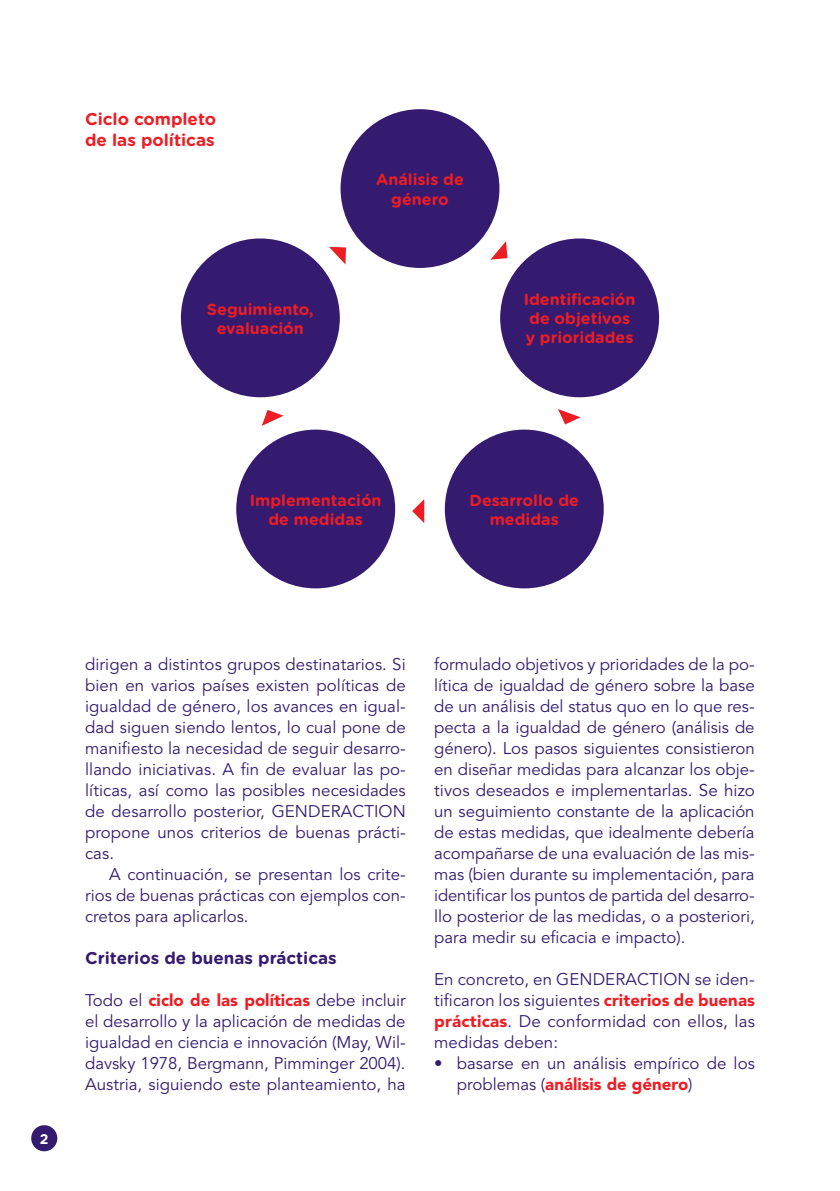
<style>
.page{position:relative;width:840px;height:1191px;background:#fff}
.page>*{position:absolute;margin:0;border:0;box-sizing:border-box;transform-origin:0 0}
.t1{font:700 17px/21px "Gotham Rounded";color:#ed1d24}
.t2{font:700 17px "Gotham Rounded";color:#351b6f}
.t3{font:16.8px/21px "Avenir LTCE";color:#351b6f;text-align:justify}
.t4{font:700 16px/19.2px "Gotham Rounded";color:#ed1d24;text-align:center}
.t5{font:700 14px "Gotham Rounded";color:#fff}
.s1{font-weight:900;color:#ed1d24}
</style>
<div class="page">
<div style="left:31px;top:1125px;width:26px;height:26px;background:#351b6f;border-radius:50%"></div>
<div style="left:340px;top:109px;width:159px;height:159px;background:#351b6f;border-radius:50%"></div>
<div style="left:181px;top:238px;width:158px;height:159px;background:#351b6f;border-radius:50%"></div>
<div style="left:500px;top:238px;width:158px;height:159px;background:#351b6f;border-radius:50%"></div>
<div style="left:236px;top:429px;width:159px;height:159px;background:#351b6f;border-radius:50%"></div>
<div style="left:444px;top:429px;width:159px;height:159px;background:#351b6f;border-radius:50%"></div>
<svg style="left:412px;top:499px;width:12px;height:24px"></svg>
<svg style="left:558px;top:409px;width:22px;height:15px"></svg>
<svg style="left:490px;top:241px;width:17px;height:19px"></svg>
<svg style="left:329px;top:247px;width:17px;height:17px"></svg>
<svg style="left:261px;top:410px;width:22px;height:16px"></svg>
<p class="t1" style="left:85px;top:108px;width:132px">Ciclo completo de las políticas</p>
<p class="t4" style="left:376px;top:169px;width:89px">Análisis de género</p>
<p class="t4" style="left:207px;top:299px;width:108px">Seguimiento, evaluación</p>
<p class="t4" style="left:523px;top:289px;width:113px;text-align:left">Identificación de objetivos y prioridades</p>
<p class="t4" style="left:250px;top:490px;width:133px">I mplementación de medidas</p>
<p class="t4" style="left:469px;top:490px;width:111px">Desarrollo de medidas</p>
<p class="t5" style="left:40px;top:1128px;width:10px">2</p>
<p class="t3" style="left:85px;top:654px;width:322px">dirigen a distintos grupos destinatarios. Si bien en varios países existen políticas de igualdad de género, los avances en igual&shy;dad siguen siendo lentos, lo cual pone de manifiesto la necesidad de seguir desarro&shy;llando iniciativas. A fin de evaluar las po&shy;líticas, así como las posibles necesidades de desarrollo posterior, GENDERACTION propone unos criterios de buenas prácti&shy;cas.</p>
<p class="t3" style="left:85px;top:864px;width:322px;text-indent:24px">A continuación, se presentan los crite&shy;rios de buenas prácticas con ejemplos con&shy;cretos para aplicarlos.</p>
<p class="t2" style="left:85px;top:945px;width:253px">Criterios de buenas prácticas</p>
<p class="t3" style="left:85px;top:990px;width:322px">Todo el <span class="s1">ciclo de las políticas</span> debe incluir el desarrollo y la aplicación de medidas de igualdad en ciencia e innovación (May, Wil&shy;davsky 1978, Bergmann, Pimminger 2004).<br>Austria, siguiendo este planteamiento, ha</p>
<p class="t3" style="left:434px;top:654px;width:322px">formulado objetivos y prioridades de la po&shy;lítica de igualdad de género sobre la base de un análisis del status quo en lo que res&shy;pecta a la igualdad de género (análisis de género). Los pasos siguientes consistieron en diseñar medidas para alcanzar los obje&shy;tivos deseados e implementarlas. Se hizo un seguimiento constante de la aplicación de estas medidas, que idealmente debería acompañarse de una evaluación de las mis&shy;mas (bien durante su implementación, para identificar los puntos de partida del desarro&shy;llo posterior de las medidas, o a posteriori, para medir su eficacia e impacto).</p>
<p class="t3" style="left:434px;top:969px;width:322px">En concreto, en GENDERACTION se iden&shy;tificaron los siguientes <span class="s1">criterios de buenas prácticas</span>. De conformidad con ellos, las medidas deben:</p>
<p class="t3" style="left:456px;top:1053px;width:299px;text-indent:-23px">• basarse en un análisis empírico de los problemas (<span class="s1">análisis de género</span>)</p>
</div>
